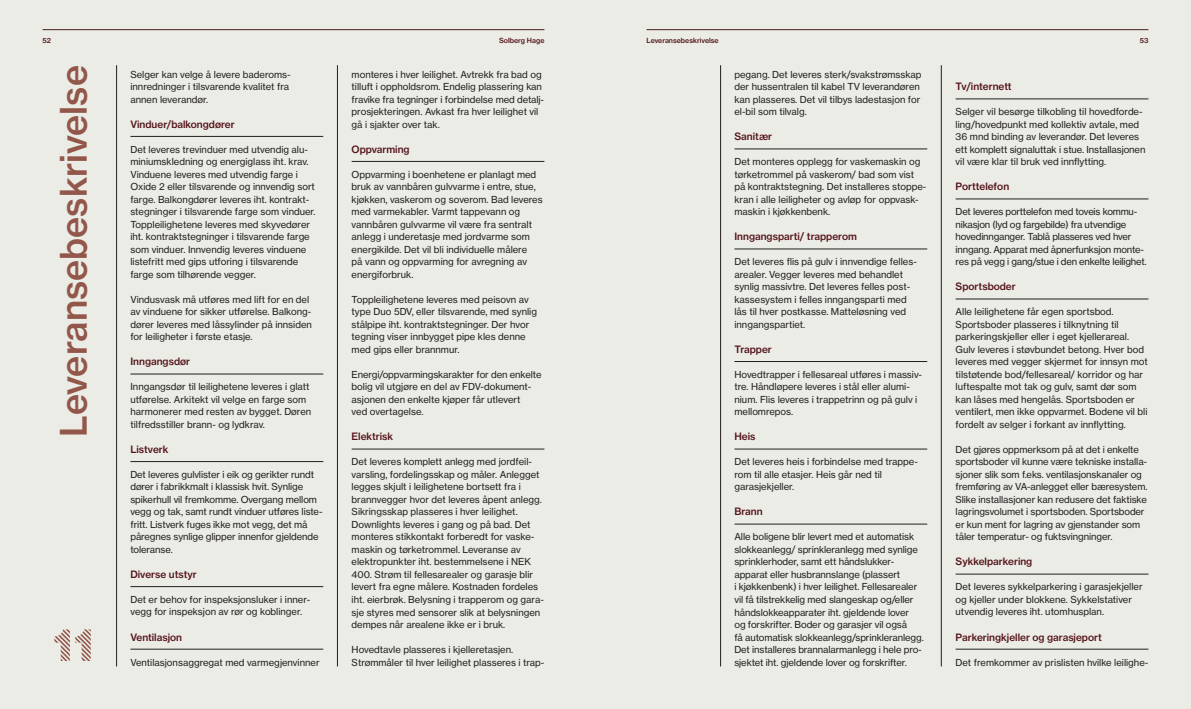
<style>
.page{position:relative;width:1191px;height:709px;background:#ebece6}
.page>*{position:absolute;margin:0;border:0;box-sizing:border-box;transform-origin:0 0}
.t1{font:36px "N Haas Grotesk TX Pro 65 Md";color:#92574a}
.t2{font:10px "N Haas Grotesk TX Pro 65 Md";color:#531219}
.t3{font:9.5px/12.5px "N Haas Grotesk TX Pro 55 Rg";color:#231f20}
.t4{font:9.5px/12.5px "N Haas Grotesk TX Pro 55 Rg";letter-spacing:-.02em;color:#231f20}
.t5{font:7px "N Haas Grotesk TX Pro 65 Md";color:#531219}
</style>
<div class="page">
<hr style="left:116px;top:65px;width:1px;height:601px;background:#231f20">
<hr style="left:720px;top:65px;width:1px;height:601px;background:#231f20">
<hr style="left:337px;top:65px;width:1px;height:601px;background:#231f20">
<hr style="left:941px;top:65px;width:1px;height:601px;background:#231f20">
<svg style="left:54px;top:629px;width:37px;height:32px"></svg>
<hr style="left:130px;top:136px;width:193px;height:1px;background:#231f20">
<hr style="left:130px;top:374px;width:193px;height:1px;background:#231f20">
<hr style="left:130px;top:461px;width:193px;height:1px;background:#231f20">
<hr style="left:130px;top:586px;width:193px;height:1px;background:#231f20">
<hr style="left:130px;top:649px;width:193px;height:1px;background:#231f20">
<hr style="left:351px;top:161px;width:193px;height:1px;background:#231f20">
<hr style="left:351px;top:449px;width:193px;height:1px;background:#231f20">
<hr style="left:734px;top:149px;width:193px;height:1px;background:#231f20">
<hr style="left:734px;top:249px;width:193px;height:1px;background:#231f20">
<hr style="left:734px;top:361px;width:193px;height:1px;background:#231f20">
<hr style="left:734px;top:449px;width:193px;height:1px;background:#231f20">
<hr style="left:734px;top:524px;width:193px;height:1px;background:#231f20">
<hr style="left:955px;top:99px;width:193px;height:1px;background:#231f20">
<hr style="left:955px;top:199px;width:193px;height:1px;background:#231f20">
<hr style="left:955px;top:299px;width:193px;height:1px;background:#231f20">
<hr style="left:955px;top:574px;width:193px;height:1px;background:#231f20">
<hr style="left:955px;top:649px;width:193px;height:1px;background:#231f20">
<hr style="left:43px;top:29px;width:501px;height:1px;background:#461f1e">
<hr style="left:646px;top:29px;width:502px;height:1px;background:#461f1e">
<p class="t5" style="left:43px;top:36px;width:10px">52</p>
<p class="t5" style="left:499px;top:36px;width:47px">Solberg Hage</p>
<p class="t5" style="left:646px;top:36px;width:74px">Leveransebeskrivelse</p>
<p class="t5" style="left:1139px;top:36px;width:10px">53</p>
<p class="t1" style="left:51px;top:436px;width:373px;rotate:-90deg">Leveransebeskrivelse</p>
<p class="t3" style="left:130px;top:68px;width:162px">Selger kan velge å levere baderoms&shy;innredninger i tilsvarende kvalitet fra annen leverandør.</p>
<p class="t2" style="left:130px;top:118px;width:106px">Vinduer/balkongdører</p>
<p class="t3" style="left:130px;top:143px;width:187px">Det leveres trevinduer med utvendig alu&shy;miniumskledning og energiglass iht. krav.<br>Vinduene leveres med utvendig farge i Oxide 2 eller tilsvarende og innvendig sort farge. Balkongdører leveres iht. kontrakt&shy;stegninger i tilsvarende farge som vinduer.<br>Toppleilighetene leveres med skyvedører iht. kontraktstegninger i tilsvarende farge som vinduer. Innvendig leveres vinduene listefritt med gips utforing i tilsvarende farge som tilhørende vegger.</p>
<p class="t3" style="left:130px;top:293px;width:183px">Vindusvask må utføres med lift for en del av vinduene for sikker utførelse. Balkong&shy;dører leveres med låssylinder på innsiden for leiligheter i første etasje.</p>
<p class="t2" style="left:130px;top:355px;width:61px">Inngangsdør</p>
<p class="t3" style="left:130px;top:380px;width:182px">Inngangsdør til leilighetene leveres i glatt utførelse. Arkitekt vil velge en farge som harmonerer med resten av bygget. Døren tilfredsstiller brann- og lydkrav.</p>
<p class="t2" style="left:130px;top:443px;width:40px">Listverk</p>
<p class="t3" style="left:130px;top:468px;width:194px">Det leveres gulvlister i eik og gerikter rundt dører i fabrikkmalt i klassisk hvit. Synlige spikerhull vil fremkomme. Overgang mellom vegg og tak, samt rundt vinduer utføres liste&shy;fritt. Listverk fuges ikke mot vegg, det må påregnes synlige glipper innenfor gjeldende toleranse.</p>
<p class="t2" style="left:130px;top:568px;width:68px">Diverse utstyr</p>
<p class="t3" style="left:130px;top:593px;width:181px">Det er behov for inspeksjonsluker i inner&shy;vegg for inspeksjon av rør og koblinger.</p>
<p class="t2" style="left:130px;top:630px;width:53px">Ventilasjon</p>
<p class="t3" style="left:130px;top:655px;width:191px">Ventilasjonsaggregat med varmegjenvinner</p>
<p class="t3" style="left:351px;top:68px;width:193px">monteres i hver leilighet. Avtrekk fra bad og tilluft i oppholdsrom. Endelig plassering kan fravike fra tegninger i forbindelse med detalj&shy;prosjekteringen. Avkast fra hver leilighet vil gå i sjakter over tak.</p>
<p class="t2" style="left:351px;top:143px;width:60px">Oppvarming</p>
<p class="t3" style="left:351px;top:168px;width:193px">Oppvarming i boenhetene er planlagt med bruk av vannbåren gulvvarme i entre, stue, kjøkken, vaskerom og soverom. Bad leveres med varmekabler. Varmt tappevann og vannbåren gulvvarme vil være fra sentralt anlegg i underetasje med jordvarme som energikilde. Det vil bli individuelle målere<br>på vann og oppvarming for avregning av energiforbruk.</p>
<p class="t3" style="left:351px;top:293px;width:187px">Toppleilighetene leveres med peisovn av type Duo 5DV, eller tilsvarende, med synlig stålpipe iht. kontraktstegninger. Der hvor tegning viser innbygget pipe kles denne med gips eller brannmur.</p>
<p class="t3" style="left:351px;top:368px;width:191px">Energi/oppvarmingskarakter for den enkelte bolig vil utgjøre en del av FDV-dokument&shy;asjonen den enkelte kjøper får utlevert<br>ved overtagelse.</p>
<p class="t2" style="left:351px;top:430px;width:43px">Elektrisk</p>
<p class="t3" style="left:351px;top:455px;width:194px">Det leveres komplett anlegg med jordfeil&shy;varsling, fordelingsskap og måler. Anlegget legges skjult i leilighetene bortsett fra i brannvegger hvor det leveres åpent anlegg.<br>Sikringsskap plasseres i hver leilighet.<br>Downlights leveres i gang og på bad. Det monteres stikkontakt forberedt for vaske&shy;maskin og tørketrommel. Leveranse av elektropunkter iht. bestemmelsene i NEK 400. Strøm til fellesarealer og garasje blir levert fra egne målere. Kostnaden fordeles iht. eierbrøk. Belysning i trapperom og gara&shy;sje styres med sensorer slik at belysningen dempes når arealene ikke er i bruk.</p>
<p class="t3" style="left:351px;top:643px;width:194px">Hovedtavle plasseres i kjelleretasjen.<br>Strømmåler til hver leilighet plasseres i trap-</p>
<p class="t3" style="left:734px;top:68px;width:189px">pegang. Det leveres sterk/svakstrømsskap der hussentralen til kabel TV leverandøren kan plasseres. Det vil tilbys ladestasjon for el-bil som tilvalg.</p>
<p class="t2" style="left:734px;top:130px;width:39px">Sanitær</p>
<p class="t3" style="left:734px;top:155px;width:193px">Det monteres opplegg for vaskemaskin og tørketrommel på vaskerom/ bad som vist på kontraktstegning. Det installeres stoppe&shy;kran i alle leiligheter og avløp for oppvask&shy;maskin i kjøkkenbenk.</p>
<p class="t2" style="left:734px;top:230px;width:124px">Inngangsparti/ trapperom</p>
<p class="t3" style="left:734px;top:255px;width:184px">Det leveres flis på gulv i innvendige felles&shy;arealer. Vegger leveres med behandlet synlig massivtre. Det leveres felles post&shy;kassesystem i felles inngangsparti med lås til hver postkasse. Matteløsning ved inngangspartiet.</p>
<p class="t2" style="left:734px;top:343px;width:39px">Trapper</p>
<p class="t3" style="left:734px;top:368px;width:189px">Hovedtrapper i fellesareal utføres i massiv&shy;tre. Håndløpere leveres i stål eller alumi&shy;nium. Flis leveres i trappetrinn og på gulv i mellomrepos.</p>
<p class="t2" style="left:734px;top:430px;width:23px">Heis</p>
<p class="t3" style="left:734px;top:455px;width:185px">Det leveres heis i forbindelse med trappe&shy;rom til alle etasjer. Heis går ned til garasjekjeller.</p>
<p class="t2" style="left:734px;top:505px;width:30px">Brann</p>
<p class="t3" style="left:734px;top:530px;width:191px">Alle boligene blir levert med et automatisk slokkeanlegg/ sprinkleranlegg med synlige sprinklerhoder, samt ett håndslukker&shy;apparat eller husbrannslange (plassert<br>i kjøkkenbenk) i hver leilighet. Fellesarealer vil få tilstrekkelig med slangeskap og/eller håndslokkeapparater iht. gjeldende lover<br>og forskrifter. Boder og garasjer vil også<br>få automatisk slokkeanlegg/sprinkleranlegg.<br>Det installeres brannalarmanlegg i hele pro&shy;sjektet iht. gjeldende lover og forskrifter.</p>
<p class="t2" style="left:955px;top:80px;width:58px">Tv/internett</p>
<p class="t3" style="left:955px;top:105px;width:191px">Selger vil besørge tilkobling til hovedforde&shy;ling/hovedpunkt med kollektiv avtale, med 36 mnd binding av leverandør. Det leveres ett komplett signaluttak i stue. Installasjonen vil være klar til bruk ved innflytting.</p>
<p class="t2" style="left:955px;top:180px;width:55px">Porttelefon</p>
<p class="t4" style="left:955px;top:205px;width:192px">Det leveres porttelefon med toveis kommu&shy;nikasjon (lyd og fargebilde) fra utvendige hovedinnganger. Tablå plasseres ved hver inngang. Apparat med åpnerfunksjon monte&shy;res på vegg i gang/stue i den enkelte leilighet.</p>
<p class="t2" style="left:955px;top:280px;width:62px">Sportsboder</p>
<p class="t3" style="left:955px;top:305px;width:194px">Alle leilighetene får egen sportsbod.<br>Sportsboder plasseres i tilknytning til parkeringskjeller eller i eget kjellerareal.<br>Gulv leveres i støvbundet betong. Hver bod leveres med vegger skjermet for innsyn mot tilstøtende bod/fellesareal/ korridor og har luftespalte mot tak og gulv, samt dør som kan låses med hengelås. Sportsboden er ventilert, men ikke oppvarmet. Bodene vil bli fordelt av selger i forkant av innflytting.</p>
<p class="t3" style="left:955px;top:443px;width:193px">Det gjøres oppmerksom på at det i enkelte sportsboder vil kunne være tekniske installa&shy;sjoner slik som f.eks. ventilasjonskanaler og fremføring av VA-anlegget eller bæresystem.<br>Slike installasjoner kan redusere det faktiske lagringsvolumet i sportsboden. Sportsboder er kun ment for lagring av gjenstander som tåler temperatur- og fuktsvingninger.</p>
<p class="t2" style="left:955px;top:555px;width:78px">Sykkelparkering</p>
<p class="t3" style="left:955px;top:580px;width:188px">Det leveres sykkelparkering i garasjekjeller og kjeller under blokkene. Sykkelstativer utvendig leveres iht. utomhusplan.</p>
<p class="t2" style="left:955px;top:630px;width:148px">Parkeringkjeller og garasjeport</p>
<p class="t3" style="left:955px;top:655px;width:194px">Det fremkommer av prislisten hvilke leilighe-</p>
</div>
